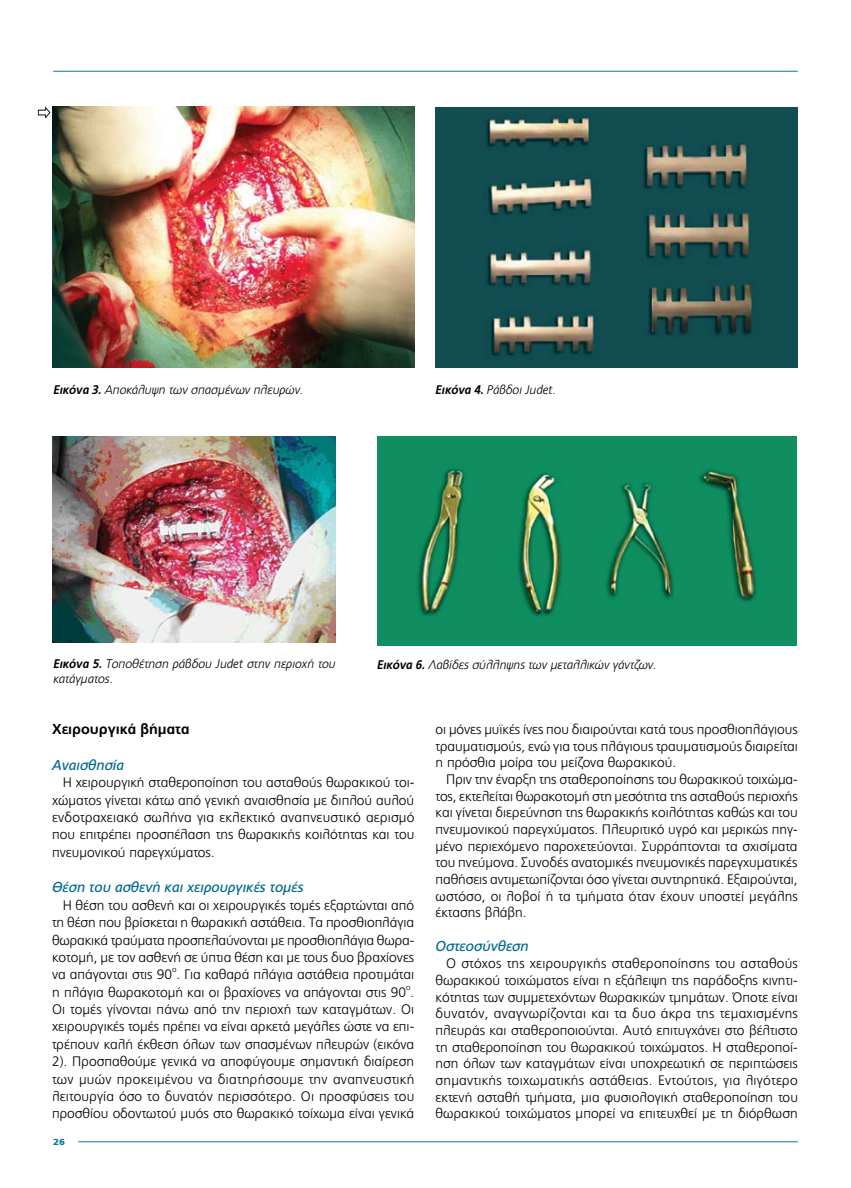
<style>
.page{position:relative;width:851px;height:1188px;background:#fff}
.page>*{position:absolute;margin:0;border:0;box-sizing:border-box;transform-origin:0 0}
.t1{font:italic 14.38px "PF Catalog";color:#006890}
.t2{font:700 14.38px "PF Catalog";color:#000}
.t3{font:300 13.75px/16.6px "PF Catalog";color:#000;text-align:justify}
.t4{font:italic 300 12.5px "PF Catalog";color:#000}
.t5{font:900 8.75px "PF Catalog";color:#007da0;scale:1.15 1}
.t6{font:300 8px "PF Catalog";color:#000}
.s1{font-weight:700}
</style>
<div class="page">
<hr style="left:53px;top:71px;width:744px;height:1px;background:#007da0">
<img style="left:52px;top:436px;width:284px;height:206px">
<img style="left:377px;top:436px;width:419px;height:209px">
<img style="left:435px;top:108px;width:362px;height:259px">
<svg style="left:38px;top:106px;width:12px;height:13px"></svg>
<hr style="left:78px;top:1141px;width:719px;height:1px;background:#007da0">
<img style="left:52px;top:106px;width:362px;height:261px">
<p class="t4" style="left:53px;top:382px;width:251px"><span class="s1">Εικόνα 3.</span> Αποκάλυψη των σπασμένων πλευρών.</p>
<p class="t4" style="left:435px;top:382px;width:122px"><span class="s1">Εικόνα 4.</span> Ράβδοι Judet.</p>
<p class="t4" style="left:53px;top:656px;width:284px"><span class="s1">Εικόνα 5.</span> Τοποθέτηση ράβ-δου Judet στην περιοχή του</p>
<p class="t4" style="left:377px;top:657px;width:281px"><span class="s1">Εικόνα 6.</span> Λαβίδες σύλληψης των μεταλλικών γάντζων.</p>
<p class="t4" style="left:53px;top:671px;width:61px">κατάγματος.</p>
<p class="t2" style="left:52px;top:720px;width:139px">Χειρουργικά βήματα</p>
<p class="t1" style="left:52px;top:756px;width:73px">Αναισθησία</p>
<p class="t3" style="left:52px;top:773px;width:364px;line-height:17.4px;text-indent:11px">Η χειρουργική σταθεροποίηση του ασταθούς θωρακικού τοι&shy;χώματος γίνεται κάτω από γενική αναισθησία με διπλού αυλού ενδοτραχειακό σωλήνα για εκλεκτικό αναπνευστικό αερισμό που επιτρέπει προσπέλαση της θωρακικής κοιλότητας και του πνευμονικού παρεγχύματος.</p>
<p class="t1" style="left:52px;top:878px;width:253px">Θέση του ασθενή και χειρουργικές τομές</p>
<p class="t3" style="left:52px;top:896px;width:363px;line-height:17.4px;text-indent:11px">Η θέση του ασθενή και οι χειρουργικές τομές εξαρτώνται από τη θέση που βρίσκεται η θωρακική αστάθεια. Τα προσθιοπλάγια θωρακικά τραύματα προσπελαύνονται με προσθιοπλάγια θωρα&shy;κοτομή, με τον ασθενή σε ύπτια θέση και με τους δυο βραχίονες να απάγονται στις 90 . Για καθαρά πλάγια αστάθεια προτιμάται</p>
<p class="t6" style="left:172px;top:964px;width:6px">ο</p>
<p class="t3" style="left:52px;top:983px;width:363px">η πλάγια θωρακοτομή και οι βραχίονες να απάγονται στις 90 .</p>
<p class="t6" style="left:406px;top:982px;width:6px">ο</p>
<p class="t3" style="left:52px;top:1000px;width:364px;line-height:17.4px">Οι τομές γίνονται πάνω από την περιοχή των καταγμάτων. Οι χειρουργικές τομές πρέπει να είναι αρκετά μεγάλες ώστε να επι&shy;τρέπουν καλή έκθεση όλων των σπασμένων πλευρών (εικόνα 2). Προσπαθούμε γενικά να αποφύγουμε σημαντική διαίρεση των μυών προκειμένου να διατηρήσουμε την αναπνευστική λειτουργία όσο το δυνατόν περισσότερο. Οι προσφύσεις του προσθίου οδοντωτού μυός στο θωρακικό τοίχωμα είναι γενικά</p>
<p class="t5" style="left:53px;top:1136px;width:6px">26</p>
<p class="t3" style="left:435px;top:720px;width:364px">οι μόνες μυϊκές ίνες που διαιρούνται κατά τους προσθιοπλάγιους τραυματισμούς, ενώ για τους πλάγιους τραυματισμούς διαιρείται η πρόσθια μοίρα του μείζονα θωρακικού.</p>
<p class="t3" style="left:435px;top:770px;width:364px;text-indent:11px">Πριν την έναρξη της σταθεροποίησης του θωρακικού τοιχώμα&shy;τος, εκτελείται θωρακοτομή στη μεσότητα της ασταθούς περιοχής και γίνεται διερεύνηση της θωρακικής κοιλότητας καθώς και του πνευμονικού παρεγχύματος. Πλευριτικό υγρό και μερικώς πηγ&shy;μένο περιεχόμενο παροχετεύονται. Συρράπτονται τα σχισίματα του πνεύμονα. Συνοδές ανατομικές πνευμονικές παρεγχυματικές παθήσεις αντιμετωπίζονται όσο γίνεται συντηρητικά. Εξαιρούνται, ωστόσο, οι λοβοί ή τα τμήματα όταν έχουν υποστεί μεγάλης έκτασης βλάβη.</p>
<p class="t1" style="left:435px;top:937px;width:95px">Οστεοσύνθεση</p>
<p class="t3" style="left:435px;top:955px;width:364px;text-indent:11px">Ο στόχος της χειρουργικής σταθεροποίησης του ασταθούς θωρακικού τοιχώματος είναι η εξάλειψη της παράδοξης κινητι&shy;κότητας των συμμετεχόντων θωρακικών τμημάτων. Όποτε είναι δυνατόν, αναγνωρίζονται και τα δυο άκρα της τεμαχισμένης πλευράς και σταθεροποιούνται. Αυτό επιτυγχάνει στο βέλτιστο τη σταθεροποίηση του θωρακικού τοιχώματος. Η σταθεροποί&shy;ηση όλων των καταγμάτων είναι υποχρεωτική σε περιπτώσεις σημαντικής τοιχωματικής αστάθειας. Εντούτοις, για λιγότερο εκτενή ασταθή τμήματα, μια φυσιολογική σταθεροποίηση του θωρακικού τοιχώματος μπορεί να επιτευχθεί με τη διόρθωση</p>
</div>
